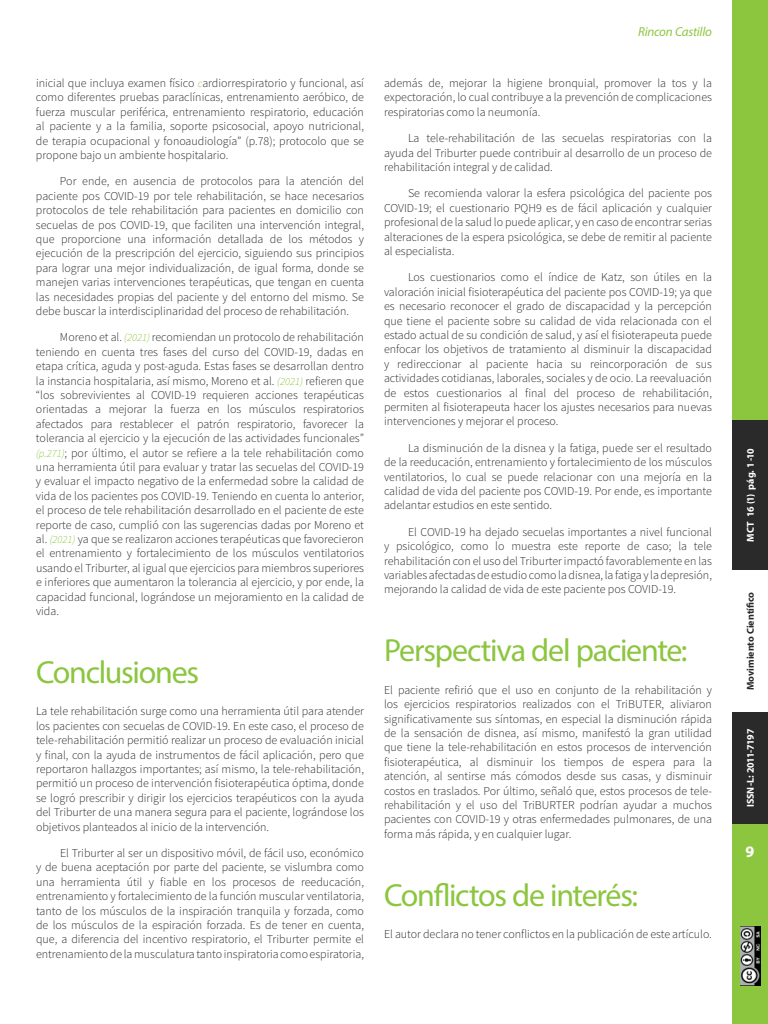
<style>
.page{position:relative;width:768px;height:1024px;background:#fff}
.page>*{position:absolute;margin:0;border:0;box-sizing:border-box;transform-origin:0 0}
.t1{font:32px "Myriad Pro";letter-spacing:-.04em;color:#8cc63f}
.t2{font:700 16px "Myriad Pro";color:#fff}
.t3{font:italic 13px "Myriad Pro";letter-spacing:-.015em;color:#8cc63f}
.t4{font:300 12px/14.4px "Source Sans Pro";color:#2a2a2a;text-align:justify}
.t5{font:700 10px "Myriad Pro";letter-spacing:-.015em;color:#fff}
.t6{font:700 10px "Myriad Pro";color:#2a2a2a}
.s1{font-style:italic;font-size:10.8px;color:#8cc63f}
</style>
<div class="page">
<div style="left:732px;top:712px;width:36px;height:312px;background:#8cc63f"></div>
<div style="left:732px;top:0;width:36px;height:570px;background:#8cc63f"></div>
<div style="left:732px;top:420px;width:36px;height:150px;background:#2a2a2a"></div>
<div style="left:732px;top:712px;width:36px;height:112px;background:#2a2a2a"></div>
<img style="left:740px;top:927px;width:20px;height:58px">
<p class="t4" style="left:36px;top:76px;width:330px">inicial que incluya examen físico <span class="s1">c</span>ardiorrespiratorio y funcional, así como diferentes pruebas paraclínicas, entrenamiento aeróbico, de fuerza muscular periférica, entrenamiento respiratorio, educación al paciente y a la familia, soporte psicosocial, apoyo nutricional, de terapia ocupacional y fonoaudiología” (p.78); protocolo que se propone bajo un ambiente hospitalario.</p>
<p class="t4" style="left:36px;top:174px;width:330px;text-indent:24px">Por ende, en ausencia de protocolos para la atención del paciente pos COVID-19 por tele rehabilitación, se hace necesarios protocolos de tele rehabilitación para pacientes en domicilio con secuelas de pos COVID-19, que faciliten una intervención integral, que proporcione una información detallada de los métodos y ejecución de la prescripción del ejercicio, siguiendo sus principios para lograr una mejor individualización, de igual forma, donde se manejen varias intervenciones terapéuticas, que tengan en cuenta las necesidades propias del paciente y del entorno del mismo. Se debe buscar la interdisciplinaridad del proceso de rehabilitación.</p>
<p class="t4" style="left:36px;top:330px;width:330px;text-indent:24px">Moreno et al. <span class="s1">(2021)</span> recomiendan un protocolo de rehabilitación teniendo en cuenta tres fases del curso del COVID-19, dadas en etapa crítica, aguda y post-aguda. Estas fases se desarrollan dentro la instancia hospitalaria, así mismo, Moreno et al. <span class="s1">(2021)</span> refieren que “los sobrevivientes al COVID-19 requieren acciones terapéuticas orientadas a mejorar la fuerza en los músculos respiratorios afectados para restablecer el patrón respiratorio, favorecer la tolerancia al ejercicio y la ejecución de las actividades funcionales” <span class="s1">(p.271)</span>; por último, el autor se refiere a la tele rehabilitación como una herramienta útil para evaluar y tratar las secuelas del COVID-19 y evaluar el impacto negativo de la enfermedad sobre la calidad de vida de los pacientes pos COVID-19. Teniendo en cuenta lo anterior, el proceso de tele rehabilitación desarrollado en el paciente de este reporte de caso, cumplió con las sugerencias dadas por Moreno et al. <span class="s1">(2021)</span> ya que se realizaron acciones terapéuticas que favorecieron el entrenamiento y fortalecimiento de los músculos ventilatorios usando el Triburter, al igual que ejercicios para miembros superiores e inferiores que aumentaron la tolerancia al ejercicio, y por ende, la capacidad funcional, lográndose un mejoramiento en la calidad de vida.</p>
<h1 class="t1" style="left:36px;top:653px;width:165px">Conclusiones</h1>
<p class="t4" style="left:36px;top:704px;width:330px">La tele rehabilitación surge como una herramienta útil para atender los pacientes con secuelas de COVID-19. En este caso, el proceso de tele-rehabilitación permitió realizar un proceso de evaluación inicial y final, con la ayuda de instrumentos de fácil aplicación, pero que reportaron hallazgos importantes; así mismo, la tele-rehabilitación, permitió un proceso de intervención fisioterapéutica óptima, donde se logró prescribir y dirigir los ejercicios terapéuticos con la ayuda del Triburter de una manera segura para el paciente, lográndose los objetivos planteados al inicio de la intervención.</p>
<p class="t4" style="left:36px;top:846px;width:330px;text-indent:24px">El Triburter al ser un dispositivo móvil, de fácil uso, económico y de buena aceptación por parte del paciente, se vislumbra como una herramienta útil y fiable en los procesos de reeducación, entrenamiento y fortalecimiento de la función muscular ventilatoria, tanto de los músculos de la inspiración tranquila y forzada, como de los músculos de la espiración forzada. Es de tener en cuenta, que, a diferencia del incentivo respiratorio, el Triburter permite el entrenamiento de la musculatura tanto inspiratoria como espiratoria,</p>
<p class="t3" style="left:638px;top:23px;width:75px">Rincon Castillo</p>
<p class="t4" style="left:384px;top:76px;width:330px">además de, mejorar la higiene bronquial, promover la tos y la expectoración, lo cual contribuye a la prevención de complicaciones respiratorias como la neumonía.</p>
<p class="t4" style="left:384px;top:131px;width:330px;text-indent:24px">La tele-rehabilitación de las secuelas respiratorias con la ayuda del Triburter puede contribuir al desarrollo de un proceso de rehabilitación integral y de calidad.</p>
<p class="t4" style="left:384px;top:186px;width:330px;text-indent:24px">Se recomienda valorar la esfera psicológica del paciente pos COVID-19; el cuestionario PQH9 es de fácil aplicación y cualquier profesional de la salud lo puede aplicar, y en caso de encontrar serias alteraciones de la espera psicológica, se debe de remitir al paciente al especialista.</p>
<p class="t4" style="left:384px;top:270px;width:330px;text-indent:24px">Los cuestionarios como el índice de Katz, son útiles en la valoración inicial fisioterapéutica del paciente pos COVID-19; ya que es necesario reconocer el grado de discapacidad y la percepción que tiene el paciente sobre su calidad de vida relacionada con el estado actual de su condición de salud, y así el fisioterapeuta puede enfocar los objetivos de tratamiento al disminuir la discapacidad y redireccionar al paciente hacia su reincorporación de sus actividades cotidianas, laborales, sociales y de ocio. La reevaluación de estos cuestionarios al final del proceso de rehabilitación, permiten al fisioterapeuta hacer los ajustes necesarios para nuevas intervenciones y mejorar el proceso.</p>
<p class="t4" style="left:384px;top:441px;width:330px;text-indent:24px">La disminución de la disnea y la fatiga, puede ser el resultado de la reeducación, entrenamiento y fortalecimiento de los músculos ventilatorios, lo cual se puede relacionar con una mejoría en la calidad de vida del paciente pos COVID-19. Por ende, es importante adelantar estudios en este sentido.</p>
<p class="t4" style="left:384px;top:525px;width:329px;text-indent:24px">El COVID-19 ha dejado secuelas importantes a nivel funcional y psicológico, como lo muestra este reporte de caso; la tele rehabilitación con el uso del Triburter impactó favorablemente en las variables afectadas de estudio como la disnea, la fatiga y la depresión, mejorando la calidad de vida de este paciente pos COVID-19.</p>
<h1 class="t1" style="left:384px;top:631px;width:305px">Perspectiva del paciente:</h1>
<p class="t4" style="left:384px;top:683px;width:330px">El paciente refirió que el uso en conjunto de la rehabilitación y los ejercicios respiratorios realizados con el TriBUTER, aliviaron significativamente sus síntomas, en especial la disminución rápida de la sensación de disnea, así mismo, manifestó la gran utilidad que tiene la tele-rehabilitación en estos procesos de intervención fisioterapéutica, al disminuir los tiempos de espera para la atención, al sentirse más cómodos desde sus casas, y disminuir costos en traslados. Por último, señaló que, estos procesos de tele&shy;rehabilitación y el uso del TriBURTER podrían ayudar a muchos pacientes con COVID-19 y otras enfermedades pulmonares, de una forma más rápida, y en cualquier lugar.</p>
<h1 class="t1" style="left:384px;top:875px;width:256px">Conflictos de interés:</h1>
<p class="t4" style="left:384px;top:927px;width:329px">El autor declara no tener conflictos en la publicación de este artículo.</p>
<p class="t5" style="left:744px;top:542px;width:95px;rotate:-90deg">MCT 16 (1) pág. 1-10</p>
<p class="t6" style="left:744px;top:690px;width:100px;rotate:-90deg">Movimiento Científico</p>
<p class="t5" style="left:744px;top:807px;width:80px;rotate:-90deg">ISSN-L: 2011-7197</p>
<h2 class="t2" style="left:746px;top:841px;width:10px">9</h2>
</div>
